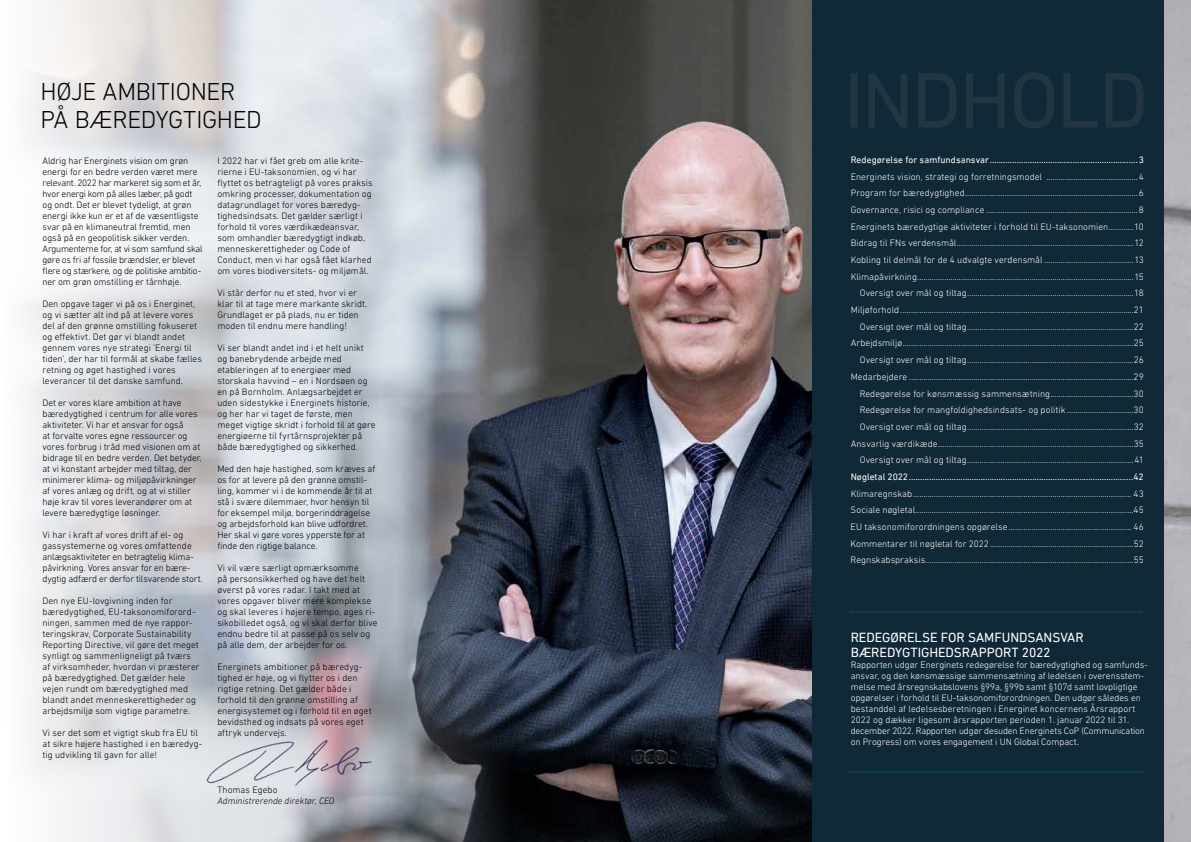
<style>
.page{position:relative;width:1191px;height:842px;background:#fff}
.page>*{position:absolute;margin:0;border:0;box-sizing:border-box;transform-origin:0 0}
.t1{font:300 25px/27.5px "DIN Next LT Pro";letter-spacing:-.015em;color:#000}
.t2{font:13.5px/15px "DIN Next LT Pro";letter-spacing:-.005em;color:#fff}
.t3{font:300 9.5px/11px "DIN Next LT Pro";color:#000}
.t4{font:300 9.5px/16.7px "DIN Next LT Pro";color:#fff}
.t5{font:9.5px "DIN Next LT Pro";letter-spacing:.005em;color:#fff}
.t6{font:italic 300 9.5px "DIN Next LT Pro";color:#000}
</style>
<div class="page">
<img style="left:525px;top:0;width:666px;height:842px">
<svg style="left:23px;top:0;width:502px;height:842px;background:#bdc0c5"></svg>
<div style="left:813px;top:0;width:351px;height:842px;background:#102936"></div>
<img style="left:207px;top:738px;width:166px;height:52px">
<hr style="left:849px;top:612px;width:293px;height:1px;background:#0a515d">
<hr style="left:849px;top:772px;width:293px;height:1px;background:#0a515d">
<h1 class="t1" style="left:40px;top:78px;width:223px">HØJE AMBITIONER<br>PÅ BÆREDYGTIGHED</h1>
<p class="t3" style="left:42px;top:155px;width:162px">Aldrig har Energinets vision om grøn energi for en bedre verden været mere relevant. 2022 har markeret sig som et år, hvor energi kom på alles læber, på godt og ondt. Det er blevet tydeligt, at grøn energi ikke kun er et af de væsentligste svar på en klimaneutral fremtid, men også på en geopolitisk sikker verden.<br>Argumenterne for, at vi som samfund skal gøre os fri af fossile brændsler, er blevet flere og stærkere, og de politiske ambitio&shy;ner om grøn omstilling er tårnhøje.</p>
<p class="t3" style="left:42px;top:298px;width:161px">Den opgave tager vi på os i Energinet, og vi sætter alt ind på at levere vores del af den grønne omstilling fokuseret og effektivt. Det gør vi blandt andet gennem vores nye strategi ’Energi til tiden’, der har til formål at skabe fælles retning og øget hastighed i vores leverancer til det danske samfund.</p>
<p class="t3" style="left:42px;top:397px;width:161px">Det er vores klare ambition at have bæredygtighed i centrum for alle vores aktiviteter. Vi har et ansvar for også<br>at forvalte vores egne ressourcer og vores forbrug i tråd med visionen om at bidrage til en bedre verden. Det betyder, at vi konstant arbejder med tiltag, der minimerer klima- og miljøpåvirkninger af vores anlæg og drift, og at vi stiller høje krav til vores leverandører om at levere bæredygtige løsninger.</p>
<p class="t3" style="left:42px;top:529px;width:162px">Vi har i kraft af vores drift af el- og gassystemerne og vores omfattende anlægsaktiviteter en betragtelig klima&shy;påvirkning. Vores ansvar for en bære&shy;dygtig adfærd er derfor tilsvarende stort.</p>
<p class="t3" style="left:42px;top:595px;width:159px">Den nye EU-lovgivning inden for bæredygtighed, EU-taksonomiforord&shy;ningen, sammen med de nye rappor&shy;teringskrav, Corporate Sustainability Reporting Directive, vil gøre det meget synligt og sammenligneligt på tværs af virksomheder, hvordan vi præsterer på bæredygtighed. Det gælder hele vejen rundt om bæredygtighed med blandt andet menneskerettigheder og arbejdsmiljø som vigtige parametre.</p>
<p class="t3" style="left:42px;top:727px;width:161px">Vi ser det som et vigtigt skub fra EU til at sikre højere hastighed i en bæredyg&shy;tig udvikling til gavn for alle!</p>
<p class="t3" style="left:217px;top:155px;width:157px">I 2022 har vi fået greb om alle krite&shy;rierne i EU-taksonomien, og vi har flyttet os betragteligt på vores praksis omkring processer, dokumentation og datagrundlaget for vores bæredyg&shy;tighedsindsats. Det gælder særligt i forhold til vores værdikædeansvar, som omhandler bæredygtigt indkøb, menneskerettigheder og Code of Conduct, men vi har også fået klarhed om vores biodiversitets- og miljømål.</p>
<p class="t3" style="left:217px;top:287px;width:151px">Vi står derfor nu et sted, hvor vi er klar til at tage mere markante skridt.<br>Grundlaget er på plads, nu er tiden moden til endnu mere handling!</p>
<p class="t3" style="left:217px;top:342px;width:160px">Vi ser blandt andet ind i et helt unikt og banebrydende arbejde med etableringen af to energiøer med storskala havvind – en i Nordsøen og en på Bornholm. Anlægsarbejdet er uden sidestykke i Energinets historie, og her har vi taget de første, men meget vigtige skridt i forhold til at gøre energiøerne til fyrtårnsprojekter på både bæredygtighed og sikkerhed.</p>
<p class="t3" style="left:217px;top:463px;width:159px">Med den høje hastighed, som kræves af os for at levere på den grønne omstil&shy;ling, kommer vi i de kommende år til at stå i svære dilemmaer, hvor hensyn til for eksempel miljø, borgerinddragelse og arbejdsforhold kan blive udfordret.<br>Her skal vi gøre vores ypperste for at finde den rigtige balance.</p>
<p class="t3" style="left:217px;top:562px;width:162px">Vi vil være særligt opmærksomme<br>på personsikkerhed og have det helt øverst på vores radar. I takt med at vores opgaver bliver mere komplekse og skal leveres i højere tempo, øges ri&shy;sikobilledet også, og vi skal derfor blive endnu bedre til at passe på os selv og på alle dem, der arbejder for os.</p>
<p class="t3" style="left:217px;top:661px;width:156px">Energinets ambitioner på bæredyg&shy;tighed er høje, og vi flytter os i den rigtige retning. Det gælder både i forhold til den grønne omstilling af energisystemet og i forhold til en øget bevidsthed og indsats på vores eget aftryk undervejs.</p>
<p class="t3" style="left:217px;top:784px;width:62px">Thomas Egebo</p>
<p class="t6" style="left:217px;top:795px;width:119px">Administrerende direktør, CEO</p>
<p class="t5" style="left:850px;top:154px;width:294px">Redegørelse for samfundsansvar..................................................................3</p>
<p class="t4" style="left:850px;top:168px;width:295px;text-align:right">Energinets vision, strategi og forretningsmodel ............................................4<br>Program for bæredygtighed...................................................................................6<br>Governance, risici og compliance .........................................................................8<br>Energinets bæredygtige aktiviteter i forhold til EU-taksonomien............10<br>Bidrag til FNs verdensmål.....................................................................................12<br>Kobling til delmål for de 4 udvalgte verdensmål ...........................................13<br>Klimapåvirkning........................................................................................................15<br>Oversigt over mål og tiltag................................................................................18<br>Miljøforhold ................................................................................................................21<br>Oversigt over mål og tiltag................................................................................22<br>Arbejdsmiljø...............................................................................................................25<br>Oversigt over mål og tiltag................................................................................26<br>Medarbejdere ............................................................................................................29<br>Redegørelse for kønsmæssig sammensætning........................................30<br>Redegørelse for mangfoldighedsindsats- og politik ................................30<br>Oversigt over mål og tiltag................................................................................32<br>Ansvarlig værdikæde..............................................................................................35<br>Oversigt over mål og tiltag................................................................................41</p>
<p class="t5" style="left:850px;top:471px;width:294px">Nøgletal 2022....................................................................................................42</p>
<p class="t4" style="left:850px;top:485px;width:295px;text-align:justify">Klimaregnskab......................................................................................................... 43<br>Sociale nøgletal.........................................................................................................45<br>EU taksonomiforordningens opgørelse........................................................... 46<br>Kommentarer til nøgletal for 2022.....................................................................52<br>Regnskabspraksis....................................................................................................55</p>
<h2 class="t2" style="left:850px;top:630px;width:235px">REDEGØRELSE FOR SAMFUNDSANSVAR<br>BÆREDYGTIGHEDSRAPPORT 2022</h2>
<p class="t4" style="left:850px;top:659px;width:299px;line-height:11px">Rapporten udgør Energinets redegørelse for bæredygtighed og samfunds&shy;ansvar, og den kønsmæssige sammensætning af ledelsen i overensstem&shy;melse med årsregnskabslovens §99a, §99b samt §107d samt lovpligtige opgørelser i forhold til EU-taksonomiforordningen. Den udgør således en bestanddel af ledelsesberetningen i Energinet koncernens Årsrapport 2022 og dækker ligesom årsrapporten perioden 1. januar 2022 til 31. december 2022. Rapporten udgør desuden Energinets CoP (Communication on Progress) om vores engagement i UN Global Compact.</p>
</div>
